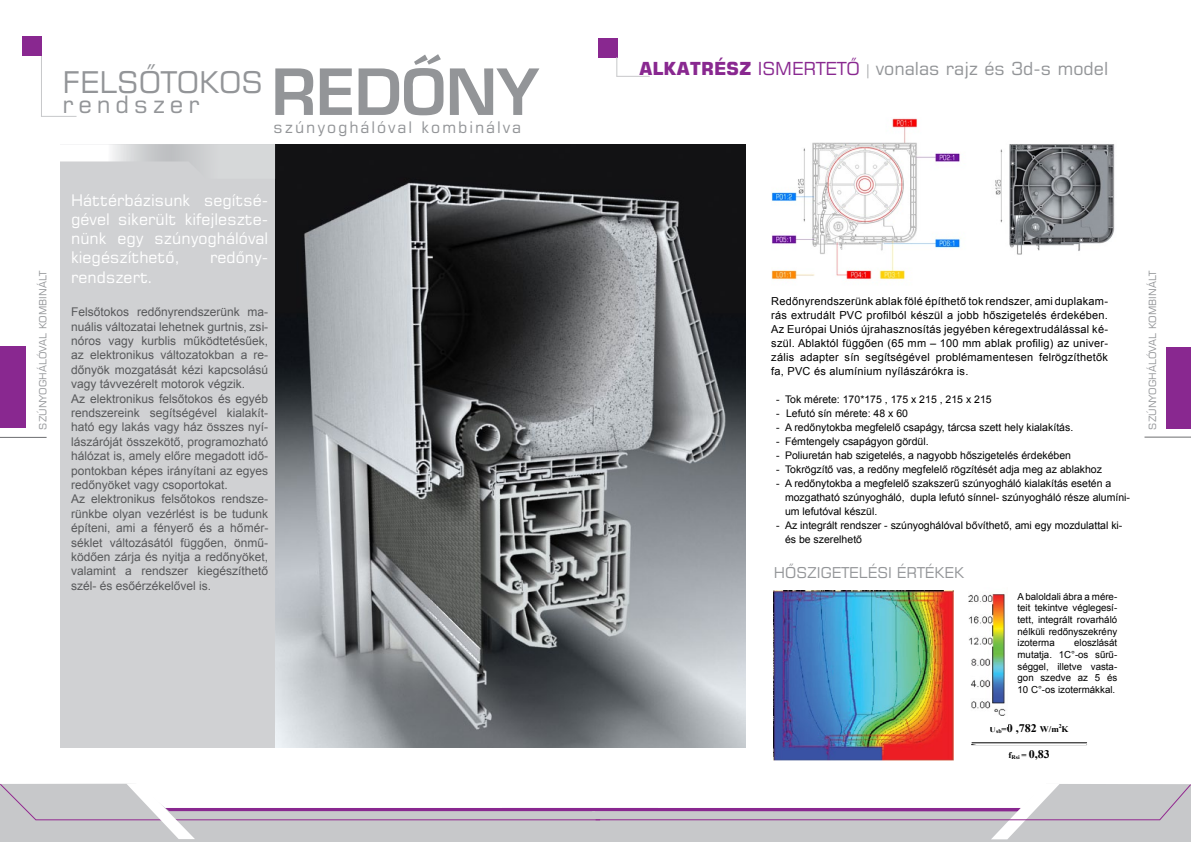
<style>
.page{position:relative;width:1191px;height:842px;background:#fff}
.page>*{position:absolute;margin:0;border:0;box-sizing:border-box;transform-origin:0 0}
.t1{font:62px "Hu Square 721 Dm Normal";color:#939598}
.t2{font:30px "Hu Square 721 BT Roman";color:#939598}
.t3{font:24px "Hu Square 721 BT Roman";letter-spacing:.2em;color:#939598}
.t4{font:18px "Hu Square 721 BT Roman";color:#939598}
.t5{font:16px/19.2px "Hu Square 721 BT Roman";color:#fff;text-align:justify}
.t6{font:16px "Hu Square 721 BT Roman";letter-spacing:.12em;color:#939598}
.t7{font:15px "Hu Square 721 BT Roman";color:#939598}
.t8{font:12px/14.4px "Arial";color:#58595b}
.t9{font:700 11.6px "Times New Roman";color:#000;scale:1.04 1}
.t10{font:11px/14px "Arial";letter-spacing:.02em;color:#000;text-align:justify}
.t11{font:10.5px/14px "Arial";color:#000}
.t12{font:10px "Hu Square 721 BT Roman";color:#939598}
.t13{font:9.7px/11.6px "Arial";color:#000;text-align:justify}
.t14{font:700 8.6px "Times New Roman";color:#000;scale:1.04 1}
.t15{font:700 5.7px "Times New Roman";color:#000;scale:1.04 1}
.s1{font-family:"Hu Square 721 BT Bold";color:#892890}
.s2{color:#892890}
.s3{font-size:14px}
.s4{font-size:11.6px}
.s5{font-size:8.6px}
</style>
<div class="page">
<svg style="left:0;top:783px;width:1191px;height:59px"></svg>
<div style="left:1165px;top:347px;width:26px;height:81px;background:#892890"></div>
<div style="left:0;top:347px;width:25px;height:81px;background:#892890"></div>
<hr style="left:1144px;top:437px;width:47px;height:1px;background:#6d6e71">
<img style="left:275px;top:144px;width:471px;height:603px">
<div style="left:23px;top:37px;width:19px;height:19px;background:#892890"></div>
<hr style="left:41px;top:116px;width:35px;height:1px;background:#c7c8ca">
<hr style="left:41px;top:56px;width:1px;height:60px;background:#c7c8ca">
<img style="left:771px;top:118px;width:190px;height:162px">
<img style="left:995px;top:144px;width:120px;height:111px">
<div style="left:598px;top:38px;width:19px;height:19px;background:#892890"></div>
<hr style="left:616px;top:76px;width:33px;height:1px;background:#c7c8ca">
<svg style="left:616px;top:57px;width:1px;height:19px"></svg>
<hr style="left:0;top:437px;width:47px;height:1px;background:#6d6e71">
<svg style="left:971px;top:742px;width:115px;height:4px"></svg>
<hr style="left:972px;top:742px;width:114px;height:1px;background:#000">
<img style="left:774px;top:591px;width:179px;height:170px">
<img style="left:968px;top:594px;width:38px;height:122px">
<div style="left:61px;top:144px;width:214px;height:603px;background:#d0d1d3"></div>
<svg style="left:60px;top:144px;width:128px;height:35px"></svg>
<h2 class="t2" style="left:62px;top:63px;width:202px">FELSÔTOKOS</h2>
<h3 class="t3" style="left:62px;top:89px;width:139px">rendszer</h3>
<h1 class="t1" style="left:271px;top:53px;width:269px">REDÔNY</h1>
<h3 class="t6" style="left:274px;top:118px;width:249px">szúnyoghálóval kombinálva</h3>
<h3 class="t5" style="left:71px;top:190px;width:199px">Háttérbázisunk segítsé&shy;gével sikerült kifejleszte&shy;nünk egy szúnyoghálóval kiegészíthetô,</h3>
<h3 class="t5" style="left:210px;top:248px;width:60px">redôny-</h3>
<h3 class="t4" style="left:639px;top:57px;width:471px"><span class="s1">ALKATRÉSZ</span> <span class="s2">ISMERTETÔ</span> <span class="s3">|</span> vonalas rajz és 3d-s model</h3>
<p class="t12" style="left:36px;top:429px;width:161px;rotate:-90deg">SZÚNYOGHÁLÓVAL KOMBINÁLT</p>
<p class="t12" style="left:1146px;top:429px;width:161px;rotate:-90deg">SZÚNYOGHÁLÓVAL KOMBINÁLT</p>
<h3 class="t5" style="left:71px;top:267px;width:84px">rendszert.</h3>
<p class="t8" style="left:71px;top:305px;width:199px">Felsőtokos redőnyrendszerünk ma&shy;nuális változatai lehetnek gurtnis, zsi&shy;nóros vagy kurblis működtetésűek, az elektronikus változatokban a re&shy;dőnyök mozgatását kézi kapcsolású vagy távvezérelt motorok végzik.<br>Az elektronikus felsőtokos és egyéb rendszereink segítségével kialakít&shy;ható egy lakás vagy ház összes nyí&shy;lászáróját összekötő, programozható hálózat is, amely előre megadott idő&shy;pontokban képes irányítani az egyes redőnyöket vagy csoportokat.<br>Az elektronikus felsőtokos rendsze&shy;rünkbe olyan vezérlést is be tudunk építeni, ami a fényerő és a hőmér&shy;séklet változásától függően, önmű&shy;ködően zárja és nyitja a redőnyöket, valamint a rendszer kiegészíthető szél- és esőérzékelővel is.</p>
<p class="t10" style="left:771px;top:294px;width:338px">Redőnyrendszerünk ablak fölé építhető tok rendszer, ami duplakam&shy;rás extrudált PVC profilból készül a jobb hőszigetelés érdekében.<br>Az Európai Uniós újrahasznosítás jegyében kéregextrudálással ké&shy;szül. Ablaktól függően (65 mm – 100 mm ablak profilig) az univer&shy;zális adapter sín segítségével problémamentesen felrögzíthetők fa, PVC és alumínium nyílászárókra is.</p>
<p class="t11" style="left:776px;top:393px;width:217px">- Tok mérete: 170*175 , 175 x 215 , 215 x 215</p>
<p class="t11" style="left:776px;top:406px;width:133px">- Lefutó sín mérete: 48 x 60</p>
<p class="t11" style="left:776px;top:420px;width:299px">- A redőnytokba megfelelő csapágy, tárcsa szett hely kialakítás.</p>
<p class="t11" style="left:776px;top:434px;width:154px">- Fémtengely csapágyon gördül.</p>
<p class="t11" style="left:776px;top:448px;width:296px">- Poliuretán hab szigetelés, a nagyobb hőszigetelés érdekében</p>
<p class="t11" style="left:776px;top:462px;width:327px">- Tokrögzítő vas, a redőny megfelelő rögzítését adja meg az ablakhoz</p>
<p class="t11" style="left:785px;top:476px;width:346px;text-indent:-9px">- A redőnytokba a megfelelő szakszerű szúnyogháló kialakítás esetén a mozgatható szúnyogháló, dupla lefutó sínnel- szúnyogháló része alumíni&shy;um lefutóval készül.</p>
<p class="t11" style="left:785px;top:518px;width:339px;text-indent:-9px">- Az integrált rendszer - szúnyoghálóval bővíthető, ami egy mozdulattal ki&shy;és be szerelhető</p>
<p class="t7" style="left:774px;top:563px;width:33px">HÕszigetel</p>
<p class="t7" style="left:867px;top:563px;width:98px">ÉSI ÉRTÉKEK</p>
<p class="t13" style="left:1017px;top:591px;width:101px">A baloldali ábra a mére&shy;teit tekintve véglegesí&shy;tett, integrált rovarháló nélküli redőnyszekrény izoterma</p>
<p class="t13" style="left:1017px;top:637px;width:101px;text-indent:57px">eloszlását mutatja. 1C°-os sűrű&shy;séggel, illetve vasta&shy;gon szedve az 5 és 10 C°-os izotermákkal.</p>
<p class="t15" style="left:1058px;top:723px;width:4px">2</p>
<p class="t14" style="left:989px;top:724px;width:77px">U<sub>sb</sub>=<span class="s4">0 ,782</span> W/m K</p>
<p class="t9" style="left:1008px;top:746px;width:41px"><span class="s5">f</span><sub>Rsi</sub> <span class="s5">=</span> 0,83</p>
</div>
